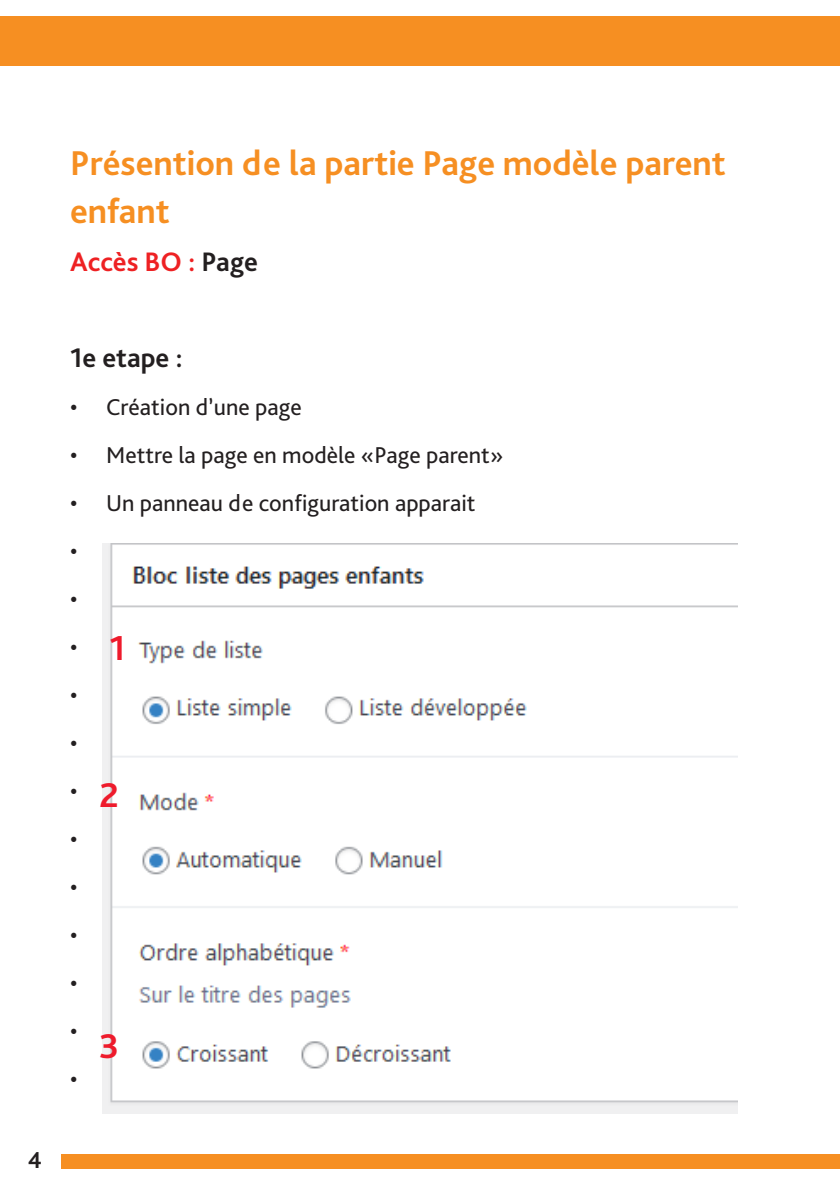
<style>
.page{position:relative;width:840px;height:1191px;background:#fff}
.page>*{position:absolute;margin:0;border:0;box-sizing:border-box;transform-origin:0 0}
.Table_des_matières_-_Nom_du_chapitre{font:700 36px/48px "Bliss Pro";color:#f68f22}
.Texte_d_introduction{font:700 36px "Bliss Pro";color:#ee1b2c}
.Table_des_matières_-_Nom_du_chapitre-2{font:700 28px "Bliss Pro";color:#ee2123}
.Table_des_matières_-_Nom_du_chapitre-3{font:700 28px "Bliss Pro";color:#231f20}
.t1{font:24px "Bliss Pro";color:#231f20}
.Texte_d_introduction-2{font:700 24px "Bliss Pro";color:#231f20}
.s1{color:#231f20}
</style>
<div class="page">
<div style="left:61px;top:1154px;width:778px;height:15px;background:#f68f22"></div>
<div style="left:0;top:16px;width:839px;height:50px;background:#f68f22"></div>
<img style="left:102px;top:543px;width:635px;height:570px">
<p class="Texte_d_introduction-2" style="left:28px;top:1145px;width:16px">4</p>
<p class="Table_des_matières_-_Nom_du_chapitre" style="left:70px;top:138px;width:656px">Présention de la partie Page modèle parent enfant</p>
<p class="Table_des_matières_-_Nom_du_chapitre-2" style="left:70px;top:244px;width:189px">Accès BO : <span class="s1">Page</span></p>
<p class="Table_des_matières_-_Nom_du_chapitre-3" style="left:70px;top:340px;width:114px">1e etape :</p>
<p class="t1" style="left:70px;top:392px;width:233px">• Création d’une page</p>
<p class="t1" style="left:70px;top:440px;width:435px">• Mettre la page en modèle «Page parent»</p>
<p class="t1" style="left:70px;top:488px;width:406px">• Un panneau de configuration apparait</p>
<p class="t1" style="left:70px;top:536px;width:9px">•</p>
<p class="t1" style="left:70px;top:584px;width:9px">•</p>
<p class="t1" style="left:70px;top:632px;width:9px">•</p>
<p class="t1" style="left:70px;top:680px;width:9px">•</p>
<p class="t1" style="left:70px;top:728px;width:9px">•</p>
<p class="t1" style="left:70px;top:776px;width:9px">•</p>
<p class="t1" style="left:70px;top:824px;width:9px">•</p>
<p class="t1" style="left:70px;top:872px;width:9px">•</p>
<p class="t1" style="left:70px;top:920px;width:9px">•</p>
<p class="t1" style="left:70px;top:968px;width:9px">•</p>
<p class="t1" style="left:70px;top:1016px;width:9px">•</p>
<p class="t1" style="left:70px;top:1064px;width:9px">•</p>
<p class="Texte_d_introduction" style="left:109px;top:626px;width:18px">1</p>
<p class="Texte_d_introduction" style="left:99px;top:773px;width:21px">2</p>
<p class="Texte_d_introduction" style="left:99px;top:1023px;width:22px">3</p>
</div>
